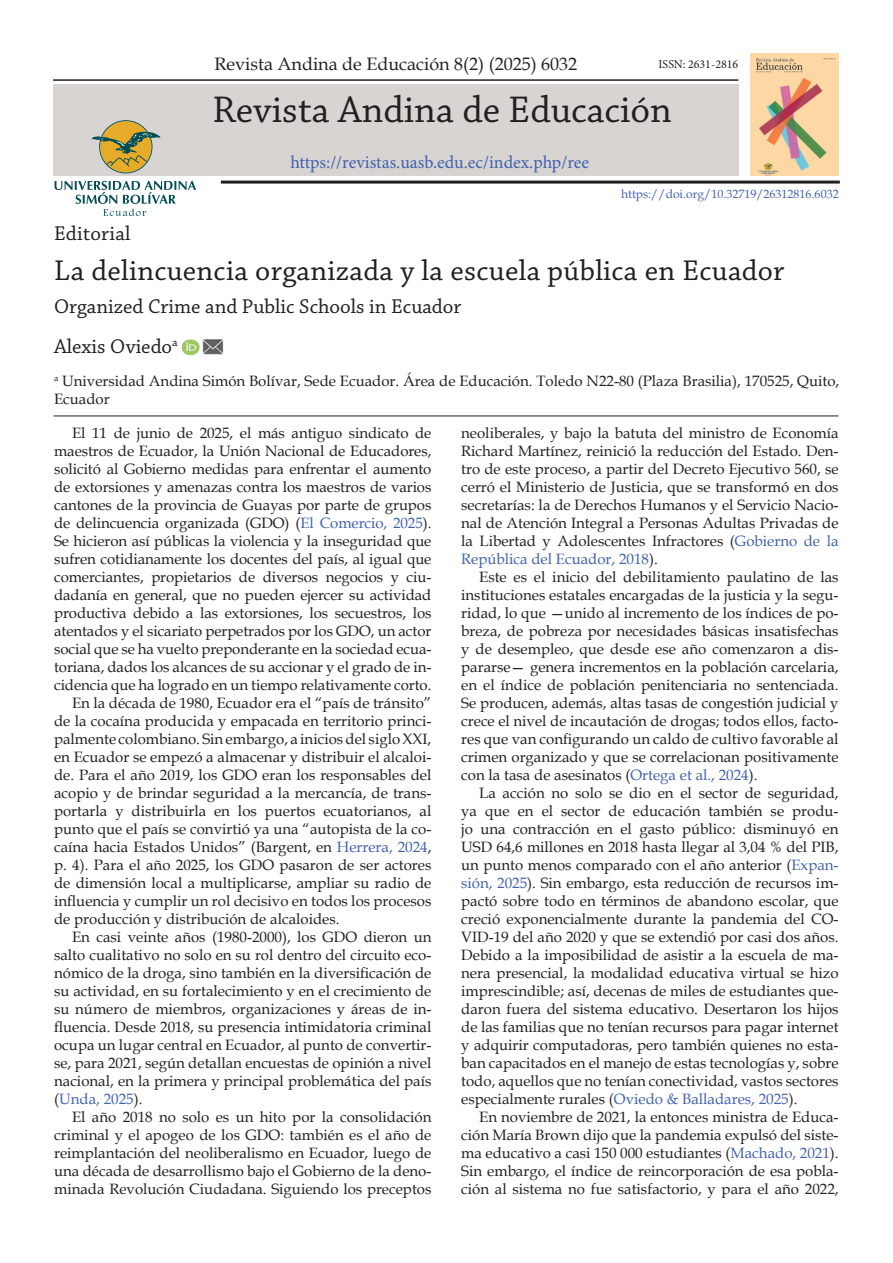
<style>
.page{position:relative;width:893px;height:1263px;background:#fff}
.page>*{position:absolute;margin:0;border:0;box-sizing:border-box;transform-origin:0 0}
.t1{font:39px "Chaparral Pro";color:#231f20}
.t2{font:30px "Chaparral Pro";letter-spacing:.01em;color:#231f20}
.t3{font:21px/40.2px "Chaparral Pro";color:#231f20}
.t4{font:18px "Minion Pro";color:#4261ad}
.t5{font:18px "Book Antiqua";color:#231f20}
.t6{font:15px/18px "Book Antiqua";color:#231f20;text-align:justify}
.t7{font:15px "Book Antiqua";color:#4261ad}
.t8{font:12px "Book Antiqua";color:#4261ad}
.t9{font:12px "Minion Pro";color:#231f20}
.s1{color:#4261ad}
.s2{color:#231f20}
</style>
<div class="page">
<div style="left:53px;top:85px;width:685px;height:91px;background:#d7d4d2"></div>
<hr style="left:221px;top:181px;width:619px;height:3px;background:#231f20">
<hr style="left:53px;top:79px;width:685px;height:2px;background:#231f20">
<img style="left:751px;top:53px;width:87px;height:123px">
<svg style="left:55px;top:181px;width:141px;height:35px"></svg>
<svg style="left:92px;top:120px;width:69px;height:53px"></svg>
<img style="left:182px;top:339px;width:18px;height:17px">
<img style="left:203px;top:339px;width:21px;height:16px">
<hr style="left:54px;top:416px;width:784px;height:1px;background:#231f20">
<p class="t5" style="left:214px;top:52px;width:364px">Revista Andina de Educación 8(2) (2025) 6032</p>
<p class="t9" style="left:658px;top:57px;width:81px">ISSN: 2631-2816</p>
<h1 class="t1" style="left:212px;top:88px;width:461px">Revista Andina de Educación</h1>
<p class="t4" style="left:290px;top:151px;width:300px">https://revistas.uasb.edu.ec/index.php/ree</p>
<p class="t8" style="left:621px;top:186px;width:219px">https://doi.org/10.32719/26312816.6032</p>
<h3 class="t3" style="left:54px;top:214px;width:78px">Editorial</h3>
<h2 class="t2" style="left:54px;top:254px;width:732px">La delincuencia organizada y la escuela pública en Ecuador</h2>
<h3 class="t3" style="left:54px;top:287px;width:409px">Organized Crime and Public Schools in Ecuador<br>Alexis Oviedo<sup>a</sup></h3>
<p class="t6" style="left:54px;top:372px;width:787px"><sup>a</sup> Universidad Andina Simón Bolívar, Sede Ecuador. Área de Educación. Toledo N22-80 (Plaza Brasilia), 170525, Quito,<br>Ecuador</p>
<p class="t6" style="left:72px;top:423px;width:361px">El 11 de junio de 2025, el más antiguo sindicato de</p>
<p class="t6" style="left:54px;top:441px;width:379px">maestros de Ecuador, la Unión Nacional de Educadores,</p>
<p class="t6" style="left:54px;top:459px;width:379px">solicitó al Gobierno medidas para enfrentar el aumento</p>
<p class="t6" style="left:54px;top:477px;width:379px">de extorsiones y amenazas contra los maestros de varios</p>
<p class="t6" style="left:54px;top:495px;width:379px">cantones de la provincia de Guayas por parte de grupos</p>
<p class="t6" style="left:54px;top:513px;width:379px">de delincuencia organizada (GDO) (<span class="s1">El Comercio, 2025</span>).</p>
<p class="t6" style="left:54px;top:531px;width:379px">Se hicieron así públicas la violencia y la inseguridad que</p>
<p class="t6" style="left:54px;top:549px;width:379px">sufren cotidianamente los docentes del país, al igual que</p>
<p class="t6" style="left:54px;top:567px;width:379px">comerciantes, propietarios de diversos negocios y ciu-</p>
<p class="t6" style="left:54px;top:585px;width:379px">dadanía en general, que no pueden ejercer su actividad</p>
<p class="t6" style="left:54px;top:603px;width:379px">productiva debido a las extorsiones, los secuestros, los</p>
<p class="t6" style="left:54px;top:621px;width:379px">atentados y el sicariato perpetrados por los GDO, un actor</p>
<p class="t6" style="left:54px;top:639px;width:379px">social que se ha vuelto preponderante en la sociedad ecua-</p>
<p class="t6" style="left:54px;top:657px;width:379px">toriana, dados los alcances de su accionar y el grado de in-</p>
<p class="t6" style="left:54px;top:675px;width:379px">cidencia que ha logrado en un tiempo relativamente corto.</p>
<p class="t6" style="left:72px;top:693px;width:361px">En la década de 1980, Ecuador era el “país de tránsito”</p>
<p class="t6" style="left:54px;top:711px;width:379px">de la cocaína producida y empacada en territorio princi-</p>
<p class="t6" style="left:54px;top:729px;width:379px">palmente colombiano. Sin embargo, a inicios del siglo XXI,</p>
<p class="t6" style="left:54px;top:747px;width:379px">en Ecuador se empezó a almacenar y distribuir el alcaloi-</p>
<p class="t6" style="left:54px;top:765px;width:379px">de. Para el año 2019, los GDO eran los responsables del</p>
<p class="t6" style="left:54px;top:783px;width:379px">acopio y de brindar seguridad a la mercancía, de trans-</p>
<p class="t6" style="left:54px;top:801px;width:379px">portarla y distribuirla en los puertos ecuatorianos, al</p>
<p class="t6" style="left:54px;top:819px;width:379px">punto que el país se convirtió ya una “autopista de la co-</p>
<p class="t6" style="left:54px;top:837px;width:379px">caína hacia Estados Unidos” (Bargent, en <span class="s1">Herrera, 2024</span>,</p>
<p class="t6" style="left:54px;top:855px;width:379px">p. 4). Para el año 2025, los GDO pasaron de ser actores</p>
<p class="t6" style="left:54px;top:873px;width:379px">de dimensión local a multiplicarse, ampliar su radio de</p>
<p class="t6" style="left:54px;top:891px;width:379px">influencia y cumplir un rol decisivo en todos los procesos</p>
<p class="t6" style="left:54px;top:909px;width:287px">de producción y distribución de alcaloides.</p>
<p class="t6" style="left:72px;top:927px;width:361px">En casi veinte años (1980-2000), los GDO dieron un</p>
<p class="t6" style="left:54px;top:945px;width:379px">salto cualitativo no solo en su rol dentro del circuito eco-</p>
<p class="t6" style="left:54px;top:963px;width:379px">nómico de la droga, sino también en la diversificación de</p>
<p class="t6" style="left:54px;top:981px;width:379px">su actividad, en su fortalecimiento y en el crecimiento de</p>
<p class="t6" style="left:54px;top:999px;width:379px">su número de miembros, organizaciones y áreas de in-</p>
<p class="t6" style="left:54px;top:1017px;width:379px">fluencia. Desde 2018, su presencia intimidatoria criminal</p>
<p class="t6" style="left:54px;top:1035px;width:379px">ocupa un lugar central en Ecuador, al punto de convertir-</p>
<p class="t6" style="left:54px;top:1053px;width:379px">se, para 2021, según detallan encuestas de opinión a nivel</p>
<p class="t6" style="left:54px;top:1071px;width:379px">nacional, en la primera y principal problemática del país</p>
<p class="t7" style="left:54px;top:1088px;width:90px"><span class="s2">(</span>Unda, 2025<span class="s2">).</span></p>
<p class="t6" style="left:72px;top:1107px;width:361px">El año 2018 no solo es un hito por la consolidación</p>
<p class="t6" style="left:54px;top:1125px;width:379px">criminal y el apogeo de los GDO: también es el año de</p>
<p class="t6" style="left:54px;top:1143px;width:379px">reimplantación del neoliberalismo en Ecuador, luego de</p>
<p class="t6" style="left:54px;top:1161px;width:379px">una década de desarrollismo bajo el Gobierno de la deno-</p>
<p class="t6" style="left:54px;top:1179px;width:379px">minada Revolución Ciudadana. Siguiendo los preceptos</p>
<p class="t6" style="left:461px;top:423px;width:379px">neoliberales, y bajo la batuta del ministro de Economía Richard Martínez, reinició la reducción del Estado. Den&shy;tro de este proceso, a partir del Decreto Ejecutivo 560, se cerró el Ministerio de Justicia, que se transformó en dos secretarías: la de Derechos Humanos y el Servicio Nacio&shy;nal de Atención Integral a Personas Adultas Privadas de la Libertad y Adolescentes Infractores (<span class="s1">Gobierno de la República del Ecuador, 2018</span>).</p>
<p class="t6" style="left:461px;top:567px;width:379px;text-indent:18px">Este es el inicio del debilitamiento paulatino de las instituciones estatales encargadas de la justicia y la segu&shy;ridad, lo que —unido al incremento de los índices de po&shy;breza, de pobreza por necesidades básicas insatisfechas y de desempleo, que desde ese año comenzaron a dis&shy;pararse— genera incrementos en la población carcelaria, en el índice de población penitenciaria no sentenciada.<br>Se producen, además, altas tasas de congestión judicial y crece el nivel de incautación de drogas; todos ellos, facto&shy;res que van configurando un caldo de cultivo favorable al crimen organizado y que se correlacionan positivamente con la tasa de asesinatos (<span class="s1">Ortega et al., 2024</span>).</p>
<p class="t6" style="left:461px;top:783px;width:379px;text-indent:18px">La acción no solo se dio en el sector de seguridad, ya que en el sector de educación también se produ&shy;jo una contracción en el gasto público: disminuyó en USD 64,6 millones en 2018 hasta llegar al 3,04 % del PIB, un punto menos comparado con el año anterior (<span class="s1">Expan&shy;sión, 2025</span>). Sin embargo, esta reducción de recursos im&shy;pactó sobre todo en términos de abandono escolar, que creció exponencialmente durante la pandemia del CO-VID-19 del año 2020 y que se extendió por casi dos años.<br>Debido a la imposibilidad de asistir a la escuela de ma&shy;nera presencial, la modalidad educativa virtual se hizo imprescindible; así, decenas de miles de estudiantes que&shy;daron fuera del sistema educativo. Desertaron los hijos de las familias que no tenían recursos para pagar internet y adquirir computadoras, pero también quienes no esta&shy;ban capacitados en el manejo de estas tecnologías y, sobre todo, aquellos que no tenían conectividad, vastos sectores especialmente rurales (<span class="s1">Oviedo &amp; Balladares, 2025</span>).</p>
<p class="t6" style="left:461px;top:1107px;width:379px;text-indent:18px">En noviembre de 2021, la entonces ministra de Educa&shy;ción María Brown dijo que la pandemia expulsó del siste&shy;ma educativo a casi 150 000 estudiantes (<span class="s1">Machado, 2021</span>).<br>Sin embargo, el índice de reincorporación de esa pobla&shy;ción al sistema no fue satisfactorio, y para el año 2022,</p>
</div>
